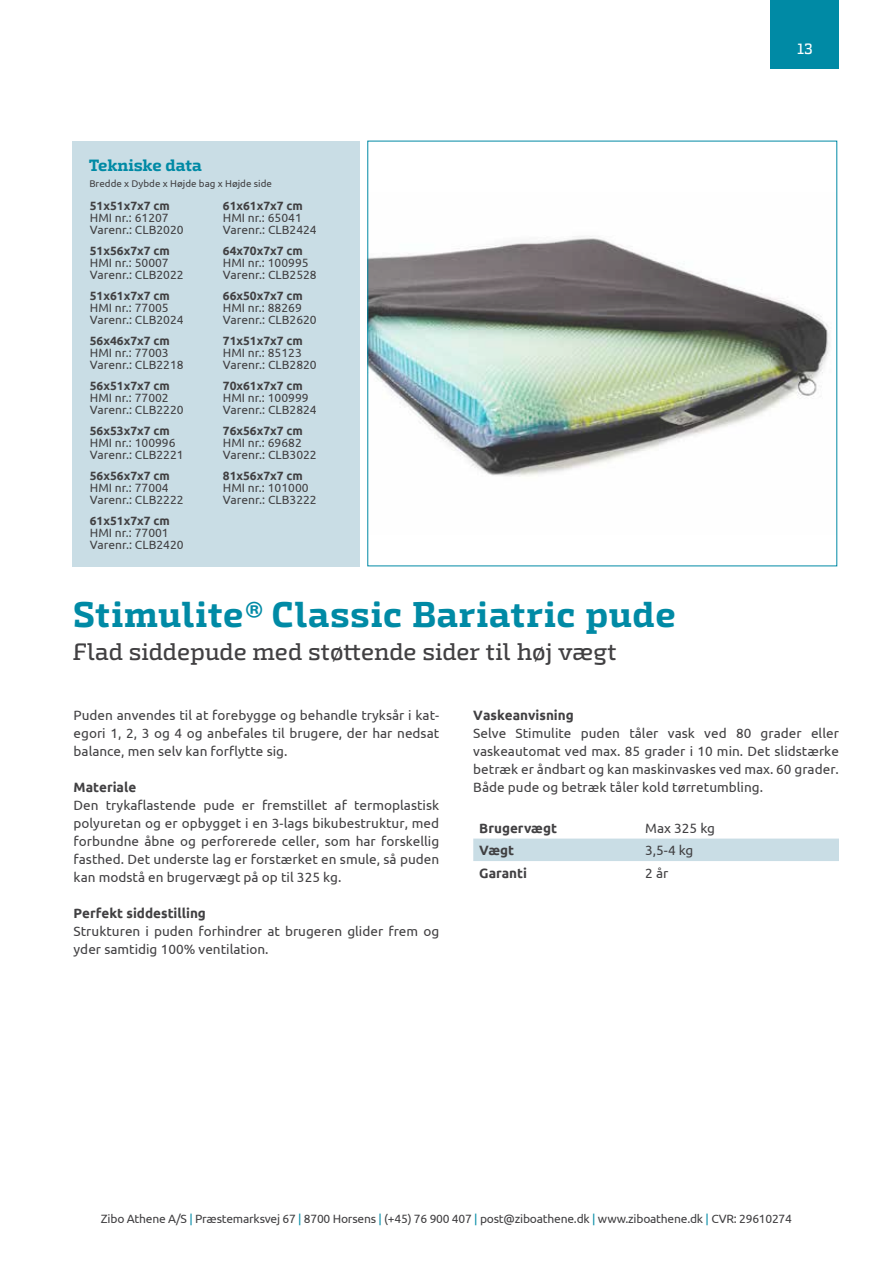
<style>
.page{position:relative;width:893px;height:1263px;background:#fff}
.page>*{position:absolute;margin:0;border:0;box-sizing:border-box;transform-origin:0 0}
.t1{font:700 36px "Exo Slab Pro";letter-spacing:.015em;color:#008aa5}
.t2{font:500 24px "Exo Slab Pro";letter-spacing:-.01em;color:#414042}
.t3{font:700 16.5px "Exo Slab Pro";letter-spacing:-.015em;color:#008aa5}
.t4{font:500 15px "Exo Slab Pro";color:#fff}
.t5{font:13.5px/18px "Ubuntu";color:#414042;text-align:justify}
.t6{font:700 13.5px "Ubuntu";color:#414042}
.t7{font:12px/12px "Ubuntu";color:#414042}
.t8{font:700 12px "Ubuntu";color:#414042}
.t9{font:12px "Ubuntu";letter-spacing:-.02em;color:#414042}
.t10{font:9.75px "Ubuntu";color:#414042}
.s1{color:#008aa5}
</style>
<div class="page">
<div style="left:771px;top:0;width:68px;height:69px;background:#008aa5"></div>
<div style="left:473px;top:838px;width:366px;height:23px;background:#c9dde5"></div>
<div style="left:73px;top:142px;width:287px;height:425px;background:#c9dde5"></div>
<img style="left:370px;top:236px;width:460px;height:241px">
<p class="t3" style="left:89px;top:155px;width:115px">Tekniske data</p>
<p class="t10" style="left:89px;top:178px;width:184px">Bredde x Dybde x Højde bag x Højde side</p>
<p class="t8" style="left:90px;top:198px;width:82px">51x51x7x7 cm</p>
<p class="t7" style="left:90px;top:211px;width:95px">HMI nr.: 61207<br>Varenr.: CLB2020</p>
<p class="t8" style="left:90px;top:243px;width:82px">51x56x7x7 cm</p>
<p class="t7" style="left:90px;top:256px;width:95px">HMI nr.: 50007<br>Varenr.: CLB2022</p>
<p class="t8" style="left:90px;top:288px;width:82px">51x61x7x7 cm</p>
<p class="t7" style="left:90px;top:301px;width:95px">HMI nr.: 77005<br>Varenr.: CLB2024</p>
<p class="t8" style="left:90px;top:333px;width:82px">56x46x7x7 cm</p>
<p class="t7" style="left:90px;top:346px;width:95px">HMI nr.: 77003<br>Varenr.: CLB2218</p>
<p class="t8" style="left:90px;top:378px;width:82px">56x51x7x7 cm</p>
<p class="t7" style="left:90px;top:391px;width:95px">HMI nr.: 77002<br>Varenr.: CLB2220</p>
<p class="t8" style="left:90px;top:423px;width:82px">56x53x7x7 cm</p>
<p class="t7" style="left:90px;top:436px;width:95px">HMI nr.: 100996<br>Varenr.: CLB2221</p>
<p class="t8" style="left:90px;top:468px;width:82px">56x56x7x7 cm</p>
<p class="t7" style="left:90px;top:481px;width:95px">HMI nr.: 77004<br>Varenr.: CLB2222</p>
<p class="t8" style="left:90px;top:513px;width:82px">61x51x7x7 cm</p>
<p class="t7" style="left:90px;top:526px;width:95px">HMI nr.: 77001<br>Varenr.: CLB2420</p>
<p class="t8" style="left:223px;top:198px;width:82px">61x61x7x7 cm</p>
<p class="t7" style="left:223px;top:211px;width:95px">HMI nr.: 65041<br>Varenr.: CLB2424</p>
<p class="t8" style="left:223px;top:243px;width:82px">64x70x7x7 cm</p>
<p class="t7" style="left:223px;top:256px;width:95px">HMI nr.: 100995<br>Varenr.: CLB2528</p>
<p class="t8" style="left:223px;top:288px;width:82px">66x50x7x7 cm</p>
<p class="t7" style="left:223px;top:301px;width:95px">HMI nr.: 88269<br>Varenr.: CLB2620</p>
<p class="t8" style="left:223px;top:333px;width:82px">71x51x7x7 cm</p>
<p class="t7" style="left:223px;top:346px;width:95px">HMI nr.: 85123<br>Varenr.: CLB2820</p>
<p class="t8" style="left:223px;top:378px;width:82px">70x61x7x7 cm</p>
<p class="t7" style="left:223px;top:391px;width:95px">HMI nr.: 100999<br>Varenr.: CLB2824</p>
<p class="t8" style="left:223px;top:423px;width:82px">76x56x7x7 cm</p>
<p class="t7" style="left:223px;top:436px;width:95px">HMI nr.: 69682<br>Varenr.: CLB3022</p>
<p class="t8" style="left:223px;top:468px;width:82px">81x56x7x7 cm</p>
<p class="t7" style="left:223px;top:481px;width:95px">HMI nr.: 101000<br>Varenr.: CLB3222</p>
<h1 class="t1" style="left:73px;top:592px;width:605px">Stimulite® Classic Bariatric pude</h1>
<h2 class="t2" style="left:73px;top:637px;width:546px">Flad siddepude med støttende sider til høj vægt</h2>
<p class="t4" style="left:797px;top:40px;width:17px">13</p>
<p class="t5" style="left:74px;top:706px;width:367px">Puden anvendes til at forebygge og behandle tryksår i kat&shy;egori 1, 2, 3 og 4 og anbefales til brugere, der har nedsat balance, men selv kan forflytte sig.</p>
<p class="t6" style="left:74px;top:778px;width:64px">Materiale</p>
<p class="t5" style="left:74px;top:796px;width:367px">Den trykaflastende pude er fremstillet af termoplastisk polyuretan og er opbygget i en 3-lags bikubestruktur, med forbundne åbne og perforerede celler, som har forskellig fasthed. Det underste lag er forstærket en smule, så puden kan modstå en brugervægt på op til 325 kg.</p>
<p class="t6" style="left:74px;top:904px;width:134px">Perfekt siddestilling</p>
<p class="t5" style="left:74px;top:922px;width:367px">Strukturen i puden forhindrer at brugeren glider frem og yder samtidig 100% ventilation.</p>
<p class="t6" style="left:473px;top:706px;width:102px">Vaskeanvisning</p>
<p class="t5" style="left:473px;top:724px;width:367px">Selve Stimulite puden tåler vask ved 80 grader eller vaskeautomat ved max. 85 grader i 10 min. Det slidstærke betræk er åndbart og kan maskinvaskes ved max. 60 grader.<br>Både pude og betræk tåler kold tørretumbling.</p>
<p class="t6" style="left:479px;top:819px;width:79px">Brugervægt</p>
<p class="t5" style="left:645px;top:818px;width:71px">Max 325 kg</p>
<p class="t6" style="left:479px;top:841px;width:37px">Vægt</p>
<p class="t5" style="left:645px;top:841px;width:50px">3,5-4 kg</p>
<p class="t6" style="left:479px;top:864px;width:49px">Garanti</p>
<p class="t5" style="left:645px;top:863px;width:25px">2 år</p>
<p class="t9" style="left:101px;top:1211px;width:693px">Zibo Athene A/S <span class="s1">|</span> Præstemarksvej 67 <span class="s1">|</span> 8700 Horsens <span class="s1">|</span> (+45) 76 900 407 <span class="s1">|</span> post@ziboathene.dk <span class="s1">|</span> www.ziboathene.dk <span class="s1">|</span> CVR: 29610274</p>
</div>
